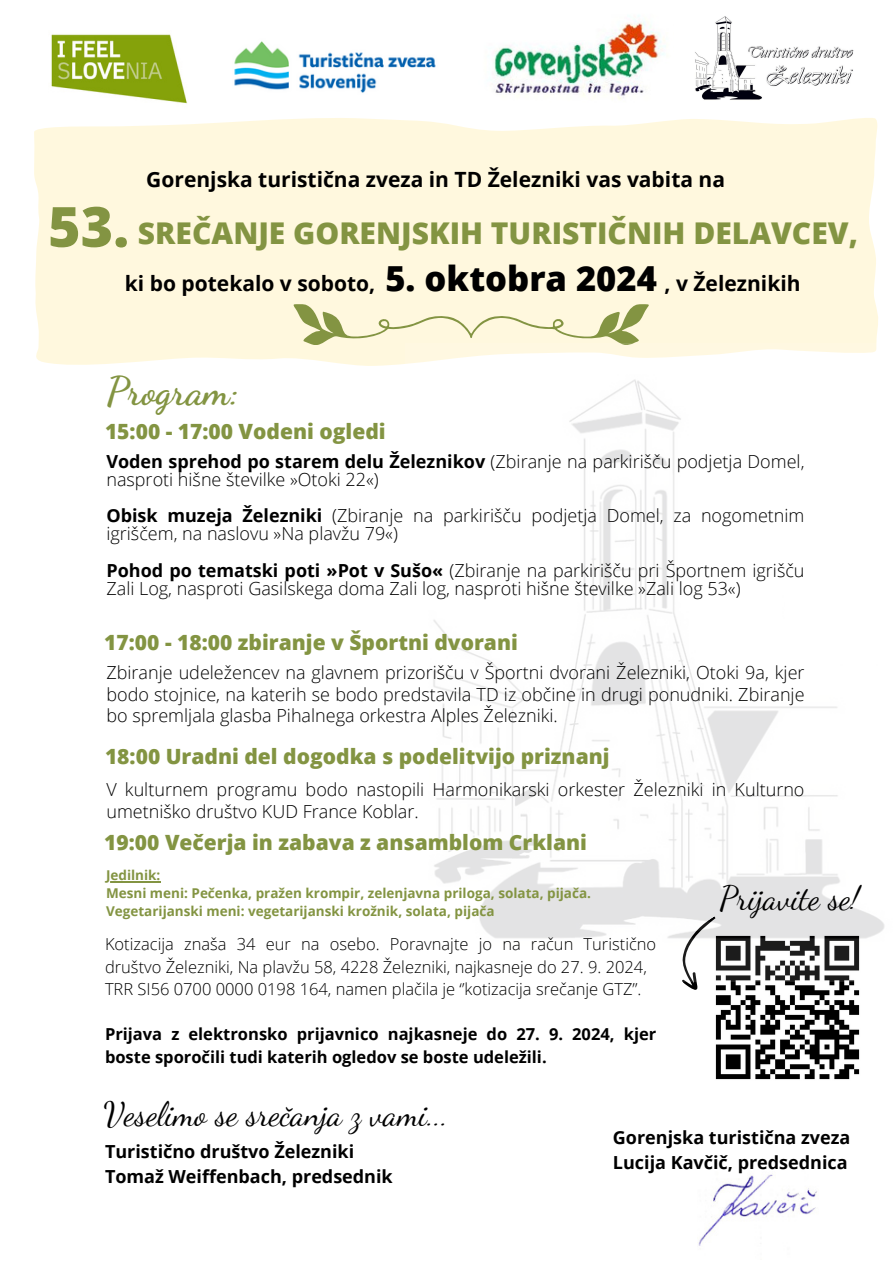
<style>
.page{position:relative;width:894px;height:1264px;background:#fff}
.page>*{position:absolute;margin:0;border:0;box-sizing:border-box;transform-origin:0 0}
.t1{font:800 55.5px "Open Sans";color:#839442}
.t2{font:700 39px "Dancing Script";color:#839442}
.t3{font:800 34.5px "Open Sans";color:#000}
.t4{font:33px "Dancing Script";color:#000}
.t5{font:800 30px "Open Sans";color:#839442}
.t6{font:800 21px "Open Sans";color:#839442}
.t7{font:700 21px "Open Sans";color:#000}
.t8{font:300 18px/21.3px "Open Sans";color:#000}
.t9{font:700 18px "Open Sans";color:#000}
.t10{font:300 16.5px/22.5px "Open Sans";color:#000}
.t11{font:700 16.5px/22.5px "Open Sans";color:#000}
.t12{font:700 13.5px "Open Sans";color:#839442}
.s1{font-weight:700}
</style>
<div class="page">
<img style="left:494px;top:15px;width:172px;height:85px">
<img style="left:51px;top:34px;width:136px;height:70px">
<img style="left:234px;top:41px;width:202px;height:52px">
<img style="left:695px;top:16px;width:159px;height:84px">
<div style="left:34px;top:118px;width:844px;height:248px;background:#fff8de"></div>
<img style="left:697px;top:1174px;width:120px;height:72px">
<img style="left:715px;top:981px;width:145px;height:99px">
<svg style="left:682px;top:981px;width:61px;height:14px"></svg>
<svg style="left:293px;top:304px;width:356px;height:41px;background:#e8e5c1"></svg>
<img style="left:405px;top:343px;width:480px;height:638px">
<div style="left:785px;top:525px;width:108px;height:139px;background:#fff"></div>
<hr style="left:106px;top:881px;width:54px;height:1px;background:#839442">
<h3 class="t7" style="left:146px;top:164px;width:580px">Gorenjska turistična zveza in TD Železniki vas vabita na</h3>
<h4 class="t1" style="left:48px;top:187px;width:83px">53.</h4>
<h1 class="t5" style="left:138px;top:212px;width:721px">SREČANJE GORENJSKIH TURISTIČNIH DELAVCEV,</h1>
<h5 class="t7" style="left:125px;top:268px;width:252px">ki bo potekalo v soboto,</h5>
<h5 class="t7" style="left:664px;top:268px;width:137px">, v Železnikih</h5>
<p class="t3" style="left:385px;top:254px;width:273px">5. oktobra 2024</p>
<h6 class="t2" style="left:106px;top:368px;width:135px">Program:</h6>
<h6 class="t6" style="left:105px;top:416px;width:282px">15:00 - 17:00 Vodeni ogledi</h6>
<p class="t8" style="left:106px;top:452px;width:699px;line-height:18px"><span class="s1">Voden sprehod po starem delu Železnikov</span> (Zbiranje na parkirišču podjetja Domel, nasproti hišne številke »Otoki 22«)</p>
<p class="t8" style="left:106px;top:506px;width:699px;line-height:18px"><span class="s1">Obisk muzeja Železniki</span> (Zbiranje na parkirišču podjetja Domel, za nogometnim igriščem, na naslovu »Na plavžu 79«)</p>
<p class="t8" style="left:106px;top:560px;width:699px;line-height:18px"><span class="s1">Pohod po tematski poti »Pot v Sušo«</span> (Zbiranje na parkirišču pri Športnem igrišču<br>Zali Log, nasproti Gasilskega doma Zali log, nasproti hišne številke »Zali log 53«)</p>
<h6 class="t6" style="left:104px;top:627px;width:415px">17:00 - 18:00 zbiranje v Športni dvorani</h6>
<p class="t8" style="left:106px;top:661px;width:699px;text-align:justify">Zbiranje udeležencev na glavnem prizorišču v Športni dvorani Železniki, Otoki 9a, kjer bodo stojnice, na katerih se bodo predstavila TD iz občine in drugi ponudniki. Zbiranje bo spremljala glasba Pihalnega orkestra Alples Železniki.</p>
<p class="t6" style="left:105px;top:741px;width:506px">18:00 Uradni del dogodka s podelitvijo priznanj</p>
<p class="t8" style="left:106px;top:778px;width:699px">V kulturnem programu bodo nastopili Harmonikarski orkester Železniki in Kulturno umetniško društvo KUD France Koblar.</p>
<p class="t6" style="left:104px;top:827px;width:484px">19:00 Večerja in zabava z ansamblom Crklani</p>
<p class="t4" style="left:719px;top:878px;width:141px">Prijavite se!</p>
<h6 class="t12" style="left:106px;top:865px;width:56px">Jedilnik:</h6>
<p class="t12" style="left:106px;top:883px;width:486px">Mesni meni: Pečenka, pražen krompir, zelenjavna priloga, solata, pijača.</p>
<p class="t12" style="left:106px;top:901px;width:390px">Vegetarijanski meni: vegetarijanski krožnik, solata, pijača</p>
<p class="t10" style="left:105px;top:932px;width:552px">Kotizacija znaša 34 eur na osebo. Poravnajte jo na račun Turistično društvo Železniki, Na plavžu 58, 4228 Železniki, najkasneje do 27. 9. 2024,</p>
<p class="t10" style="left:105px;top:977px;width:537px">TRR SI56 0700 0000 0198 164, namen plačila je ‘’kotizacija srečanje GTZ’’.</p>
<p class="t11" style="left:105px;top:1022px;width:552px">Prijava z elektronsko prijavnico najkasneje do 27. 9. 2024, kjer boste sporočili tudi katerih ogledov se boste udeležili.</p>
<h2 class="t4" style="left:103px;top:1094px;width:346px">Veselimo se srečanja z vami...</h2>
<h6 class="t9" style="left:105px;top:1139px;width:251px">Turistično društvo Železniki</h6>
<p class="t9" style="left:105px;top:1163px;width:289px">Tomaž Weiffenbach, predsednik</p>
<p class="t9" style="left:612px;top:1124px;width:239px">Gorenjska turistična zveza</p>
<h4 class="t9" style="left:612px;top:1149px;width:236px">Lucija Kavčič, predsednica</h4>
</div>
